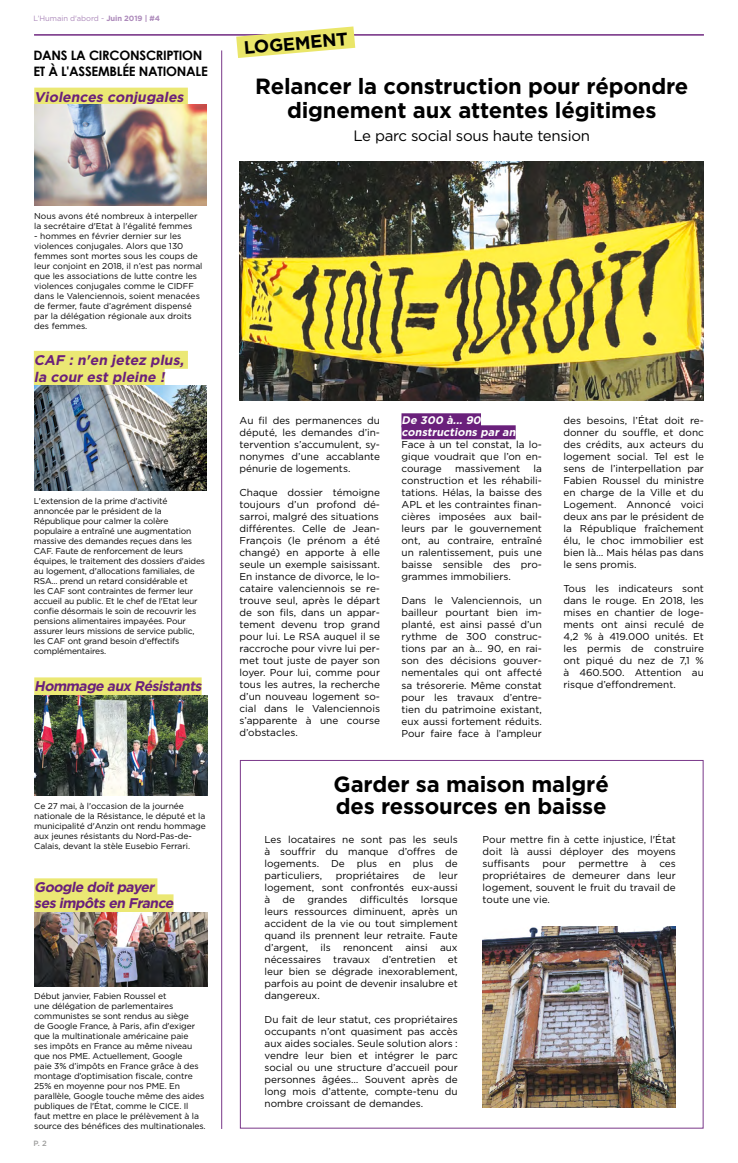
<style>
.page{position:relative;width:738px;height:1163px;background:#fff}
.page>*{position:absolute;margin:0;border:0;box-sizing:border-box;transform-origin:0 0}
.t1{font:700 22px/22px "Gotham";letter-spacing:-.01em;color:#000}
.t2{font:700 18px "Gotham";color:#000}
.t3{font:15px "Gotham";letter-spacing:-.02em;color:#000}
.t4{font:italic 700 14px/16px "Gotham";color:#6a207b}
.t5{font:700 13px/15.6px "Century Gothic";letter-spacing:-.02em;color:#000}
.t6{font:italic 700 11px/12px "Gotham";color:#fff}
.t7{font:10px/12px "Gotham";color:#000;text-align:justify}
.t8{font:8.5px/10px "Gotham";letter-spacing:-.01em;color:#000}
.t9{font:7.6px "Gotham";letter-spacing:-.01em;color:#ad8abb}
.t10{font:500 7.6px "Gotham";color:#9d9d9c}
.s1{font-weight:700}
</style>
<div class="page">
<div style="left:401px;top:413px;width:79px;height:14px;background:#6a207b"></div>
<div style="left:401px;top:425px;width:114px;height:14px;background:#6a207b"></div>
<hr style="left:34px;top:34px;width:669px;height:2px;background:#6a207b">
<img style="left:239px;top:162px;width:464px;height:238px">
<svg style="left:236px;top:26px;width:119px;height:32px"></svg>
<hr style="left:221px;top:50px;width:1px;height:1078px;background:#6a207b">
<img style="left:482px;top:926px;width:193px;height:181px">
<div style="left:34px;top:88px;width:154px;height:18px;background:#ebe874"></div>
<img style="left:34px;top:105px;width:172px;height:101px">
<div style="left:34px;top:878px;width:123px;height:18px;background:#ebe874"></div>
<div style="left:34px;top:894px;width:139px;height:18px;background:#ebe874"></div>
<img style="left:34px;top:912px;width:173px;height:73px">
<div style="left:34px;top:677px;width:167px;height:18px;background:#ebe874"></div>
<img style="left:34px;top:695px;width:173px;height:100px">
<div style="left:34px;top:351px;width:154px;height:18px;background:#ebe874"></div>
<div style="left:34px;top:367px;width:130px;height:18px;background:#ebe874"></div>
<img style="left:34px;top:385px;width:172px;height:105px">
<p class="t9" style="left:33px;top:14px;width:128px">L’Humain d'abord - <span class="s1">Juin 2019 | #4</span></p>
<h3 class="t5" style="left:33px;top:47px;width:176px">DANS LA CIRCONSCRIPTION<br>ET À L'ASSEMBLÉE NATIONALE</h3>
<h3 class="t4" style="left:34px;top:88px;width:153px">Violences conjugales</h3>
<p class="t8" style="left:34px;top:210px;width:165px">Nous avons été nombreux à interpeller la secrétaire d'Etat à l'égalité femmes</p>
<p class="t8" style="left:34px;top:230px;width:170px">- hommes en février dernier sur les violences conjugales. Alors que 130 femmes sont mortes sous les coups de leur conjoint en 2018, il n’est pas normal que les associations de lutte contre les violences conjugales comme le CIDFF dans le Valenciennois, soient menacées de fermer, faute d’agrément dispensé par la délégation régionale aux droits des femmes.</p>
<h3 class="t4" style="left:34px;top:351px;width:154px;line-height:16.8px">CAF : n'en jetez plus, la cour est pleine !</h3>
<p class="t8" style="left:34px;top:496px;width:173px">L'extension de la prime d'activité annoncée par le président de la République pour calmer la colère populaire a entraîné une augmentation massive des demandes reçues dans les CAF. Faute de renforcement de leurs équipes, le traitement des dossiers d'aides au logement, d'allocations familiales, de RSA... prend un retard considérable et<br>les CAF sont contraintes de fermer leur accueil au public. Et le chef de l'Etat leur confie désormais le soin de recouvrir les pensions alimentaires impayées. Pour assurer leurs missions de service public, les CAF ont grand besoin d'effectifs complémentaires.</p>
<h3 class="t4" style="left:34px;top:678px;width:171px">Hommage aux Résistants</h3>
<p class="t8" style="left:34px;top:800px;width:173px">Ce 27 mai, à l'occasion de la journée nationale de la Résistance, le député et la municipalité d'Anzin ont rendu hommage aux jeunes résistants du Nord-Pas-de-Calais, devant la stèle Eusebio Ferrari.</p>
<h3 class="t4" style="left:34px;top:878px;width:143px">Google doitpayer ses impôts en France</h3>
<p class="t8" style="left:34px;top:990px;width:173px">Début janvier, Fabien Roussel et<br>une délégation de parlementaires communistes se sont rendus au siège<br>de Google France, à Paris, afin d'exiger que la multinationale américaine paie<br>ses impôts en France au même niveau que nos PME. Actuellement, Google<br>paie 3% d’impôts en France grâce à des montage d’optimisation fiscale, contre 25% en moyenne pour nos PME. En parallèle, Google touche même des aides publiques de l'État, comme le CICE. Il faut mettre en place le prélèvement à la source des bénéfices des multinationales.</p>
<p class="t10" style="left:33px;top:1138px;width:15px">P. 2</p>
<h2 class="t2" style="left:243px;top:37px;width:106px;rotate:-5deg">LOGEMENT</h2>
<h1 class="t1" style="left:255px;top:73px;width:434px;line-height:24px;text-align:center">Relancer la construction pour répondre dignement aux attentes légitimes</h1>
<h3 class="t3" style="left:353px;top:128px;width:238px">Le parc social sous haute tension</h3>
<p class="t7" style="left:239px;top:414px;width:142px">Au fil des permanences du député, les demandes d’in&shy;tervention s’accumulent, sy&shy;nonymes d’une accablante pénurie de logements.</p>
<p class="t7" style="left:239px;top:486px;width:142px;text-align:left">Chaque dossier témoigne toujours d’un profond dé&shy;sarroi, malgré des situations différentes. Celle de Jean-<br>François (le prénom a été changé) en apporte à elle seule un exemple saisissant.<br>En instance de divorce, le lo&shy;cataire valenciennois se re&shy;trouve seul, après le départ de son fils, dans un appar&shy;tement devenu trop grand pour lui. Le RSA auquel il se raccroche pour vivre lui per&shy;met tout juste de payer son loyer. Pour lui, comme pour tous les autres, la recherche d’un nouveau logement so&shy;cial dans le Valenciennois s’apparente à une course d’obstacles.</p>
<p class="t6" style="left:401px;top:414px;width:118px">De 300 à... 90 constructions par an</p>
<p class="t7" style="left:401px;top:438px;width:142px">Face à un tel constat, la lo&shy;gique voudrait que l’on en&shy;courage</p>
<p class="t7" style="left:401px;top:462px;width:142px;text-indent:132px">la construction et les réhabili&shy;tations. Hélas, la baisse des APL et les contraintes finan&shy;cières imposées aux bail&shy;leurs par le gouvernement ont, au contraire, entraîné un ralentissement, puis une baisse sensible des pro&shy;grammes immobiliers.</p>
<p class="t7" style="left:401px;top:594px;width:142px">Dans le Valenciennois, un bailleur pourtant bien im&shy;planté, est ainsi passé d’un rythme de 300 construc&shy;tions par an à… 90, en rai&shy;son des décisions gouver&shy;nementales qui ont affecté sa trésorerie. Même constat pour les travaux d’entre&shy;tien du patrimoine existant, eux aussi fortement réduits.<br>Pour faire face à l’ampleur</p>
<p class="t7" style="left:455px;top:462px;width:66px">massivement</p>
<p class="t7" style="left:563px;top:414px;width:142px">des besoins, l’État doit re&shy;donner du souffle, et donc des crédits, aux acteurs du logement social. Tel est le sens de l’interpellation par Fabien Roussel du ministre en charge de la Ville et du Logement. Annoncé voici deux ans par le président de la République fraîchement élu, le choc immobilier est bien là… Mais hélas pas dans le sens promis.</p>
<p class="t7" style="left:563px;top:582px;width:142px">Tous les indicateurs sont dans le rouge. En 2018, les mises en chantier de loge&shy;ments ont ainsi reculé de 4,2 % à 419.000 unités. Et les permis de construire ont piqué du nez de 7,1 % à 460.500. Attention au risque d’effondrement.</p>
<h1 class="t1" style="left:333px;top:772px;width:277px">Garder sa maison malgré des ressources en baisse</h1>
<p class="t7" style="left:264px;top:833px;width:194px">Les locataires ne sont pas les seuls à souffrir du manque d’offres de logements. De plus en plus de particuliers,</p>
<p class="t7" style="left:335px;top:869px;width:65px">propriétaires</p>
<p class="t7" style="left:412px;top:869px;width:14px">de</p>
<p class="t7" style="left:264px;top:869px;width:194px;text-indent:174px">leur logement, sont confrontés eux-aussi à de grandes difficultés lorsque leurs ressources diminuent, après un accident de la vie ou tout simplement quand ils prennent leur retraite. Faute d’argent, ils renoncent ainsi aux nécessaires travaux d’entretien et leur bien se dégrade inexorablement, parfois au point de devenir insalubre et dangereux.</p>
<p class="t7" style="left:264px;top:1013px;width:194px">Du fait de leur statut, ces propriétaires occupants n’ont quasiment pas accès aux aides sociales. Seule solution alors : vendre leur bien et intégrer le parc social ou une structure d’accueil pour personnes âgées… Souvent après de long mois d’attente, compte-tenu du nombre croissant de demandes.</p>
<p class="t7" style="left:482px;top:833px;width:194px">Pour mettre fin à cette injustice, l'État doit là aussi déployer des moyens suffisants</p>
<p class="t7" style="left:542px;top:857px;width:25px">pour</p>
<p class="t7" style="left:578px;top:857px;width:51px">permettre</p>
<p class="t7" style="left:640px;top:857px;width:7px">à</p>
<p class="t7" style="left:482px;top:857px;width:194px;text-indent:176px">ces propriétaires de demeurer dans leur logement, souvent le fruit du travail de toute une vie.</p>
</div>
